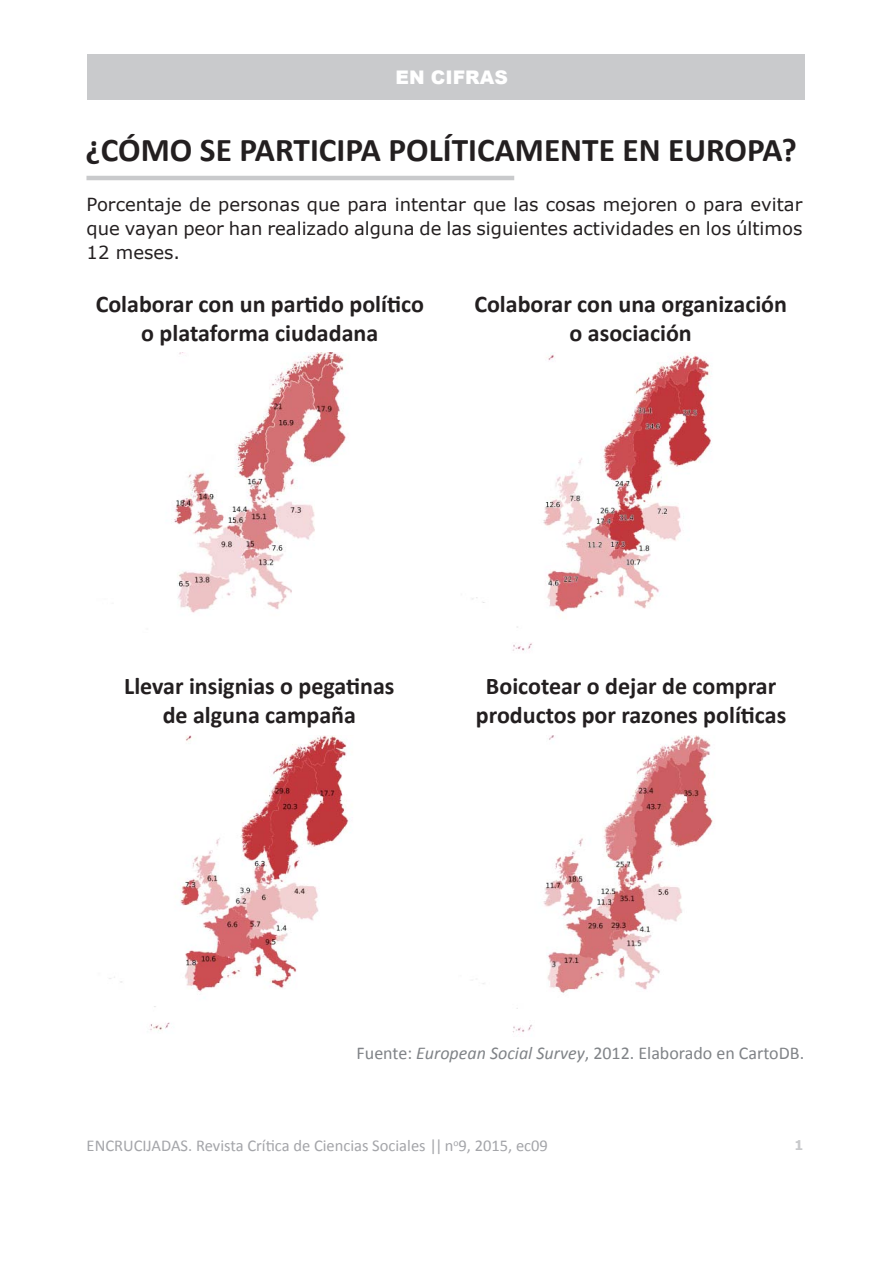
<style>
.page{position:relative;width:893px;height:1263px;background:#fff}
.page>*{position:absolute;margin:0;border:0;box-sizing:border-box;transform-origin:0 0}
.TITULO{font:700 33.3px "Calibri";color:#231f20}
.SUBTITULO{font:700 24px/28.8px "Calibri";color:#231f20;text-align:center}
.t1{font:900 18.75px "Arial";color:#fff}
.t2{font:18px/24px "Verdana";color:#231f20;text-align:justify}
.t3{font:18px "Calibri";color:#808387}
.t4{font:16.5px "Calibri";color:#a4a5a9}
.t5{font:700 13.5px "Verdana";color:#c9cacc}
.s1{font-style:italic}
</style>
<div class="page">
<div style="left:88px;top:54px;width:717px;height:46px;background:#c9cacc"></div>
<hr style="left:86px;top:176px;width:428px;height:4px;background:#c9cacc">
<img style="left:482px;top:735px;width:231px;height:298px">
<img style="left:109px;top:735px;width:241px;height:296px">
<img style="left:472px;top:353px;width:240px;height:298px">
<img style="left:174px;top:353px;width:172px;height:260px">
<p class="t1" style="left:395px;top:64px;width:114px">EN CIFRAS</p>
<p class="TITULO" style="left:85px;top:129px;width:713px">¿CÓMO SE PARTICIPA POLÍTICAMENTE EN EUROPA?</p>
<p class="t2" style="left:87px;top:192px;width:717px">Porcentaje de personas que para intentar que las cosas mejoren o para evitar que vayan peor han realizado alguna de las siguientes actividades en los últimos 12 meses.</p>
<p class="SUBTITULO" style="left:474px;top:288px;width:314px">Colaborar con una organización o asociación</p>
<p class="SUBTITULO" style="left:96px;top:288px;width:330px">Colaborar con un partido político o plataforma ciudadana</p>
<p class="SUBTITULO" style="left:124px;top:671px;width:272px">Llevar insignias o pegatinas de alguna campaña</p>
<p class="SUBTITULO" style="left:476px;top:671px;width:312px">Boicotear o dejar de comprar productos por razones políticas</p>
<p class="t3" style="left:357px;top:1042px;width:449px">Fuente: <span class="s1">European Social Survey</span>, 2012. Elaborado en CartoDB.</p>
<p class="t4" style="left:87px;top:1135px;width:463px">ENCRUCIJADAS. Revista Crítica de Ciencias Sociales || n<sup>o</sup>9, 2015, ec09</p>
<p class="t5" style="left:794px;top:1137px;width:11px">1</p>
</div>
